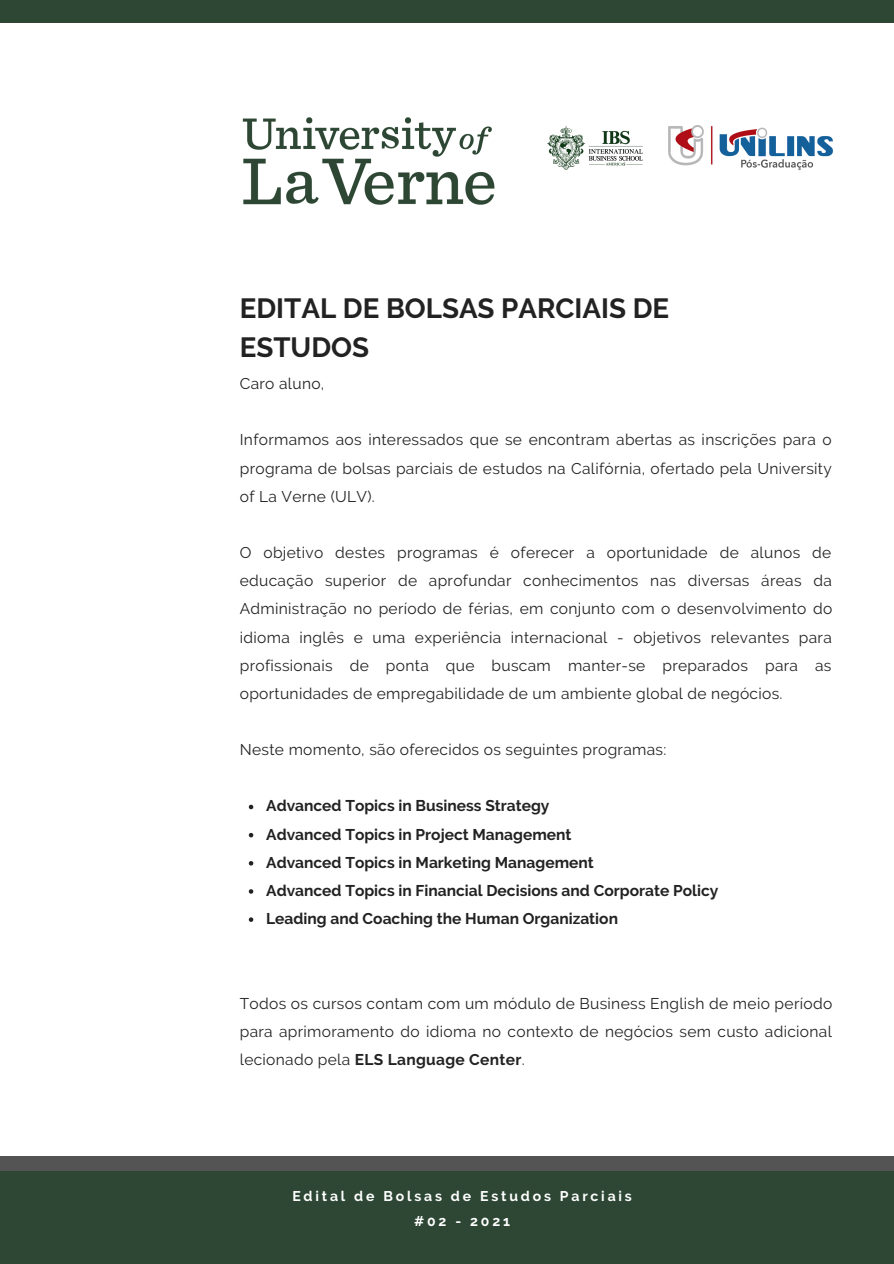
<style>
.page{position:relative;width:894px;height:1264px;background:#fff}
.page>*{position:absolute;margin:0;border:0;box-sizing:border-box;transform-origin:0 0}
.t1{font:700 27.75px/38.7px "Raleway";color:#222}
.t2{font:15.6px/28.2px "Raleway";letter-spacing:.02em;color:#222;text-align:justify}
.t3{font:700 15.6px "Raleway";color:#222}
.t4{font:700 13.95px "Raleway";letter-spacing:.2em;color:#fff}
.s1{font-weight:700}
</style>
<div class="page">
<div style="left:0;top:1156px;width:893px;height:30px;background:#545454"></div>
<div style="left:0;top:1171px;width:893px;height:92px;background:#2d4734"></div>
<div style="left:0;top:0;width:893px;height:22px;background:#2d4734"></div>
<img style="left:242px;top:117px;width:253px;height:88px">
<svg style="left:249px;top:804px;width:4px;height:5px"></svg>
<svg style="left:249px;top:832px;width:4px;height:5px"></svg>
<svg style="left:249px;top:861px;width:4px;height:4px"></svg>
<svg style="left:249px;top:889px;width:4px;height:4px"></svg>
<svg style="left:249px;top:917px;width:4px;height:4px"></svg>
<img style="left:668px;top:126px;width:164px;height:45px">
<img style="left:547px;top:126px;width:96px;height:44px">
<p class="t1" style="left:240px;top:289px;width:431px">EDITAL DE BOLSAS PARCIAIS DE<br>ESTUDOS</p>
<p class="t2" style="left:240px;top:369px;width:86px">Caro aluno,</p>
<p class="t2" style="left:240px;top:426px;width:593px">Informamos aos interessados que se encontram abertas as inscrições para o programa de bolsas parciais de estudos na Califórnia, ofertado pela University of La Verne (ULV).</p>
<p class="t2" style="left:240px;top:538px;width:594px">O objetivo destes programas é oferecer a oportunidade de alunos de educação superior de aprofundar conhecimentos nas diversas áreas da Administração no período de férias, em conjunto com o desenvolvimento do idioma inglês e uma experiência internacional - objetivos relevantes para profissionais de ponta que buscam manter-se preparados para as oportunidades de empregabilidade de um ambiente global de negócios.</p>
<p class="t2" style="left:240px;top:735px;width:428px">Neste momento, são oferecidos os seguintes programas:</p>
<p class="t3" style="left:266px;top:796px;width:285px">Advanced Topics in Business Strategy</p>
<p class="t3" style="left:266px;top:825px;width:307px">Advanced Topics in Project Management</p>
<p class="t3" style="left:266px;top:853px;width:329px">Advanced Topics in Marketing Management</p>
<p class="t3" style="left:266px;top:881px;width:453px">Advanced Topics in Financial Decisions and Corporate Policy</p>
<p class="t3" style="left:266px;top:909px;width:353px">Leading and Coaching the Human Organization</p>
<p class="t2" style="left:240px;top:989px;width:593px">Todos os cursos contam com um módulo de Business English de meio período para aprimoramento do idioma no contexto de negócios sem custo adicional lecionado pela <span class="s1">ELS Language Center</span>.</p>
<p class="t4" style="left:292px;top:1187px;width:341px">Edital de Bolsas de Estudos Parciais</p>
<p class="t4" style="left:414px;top:1212px;width:97px">#02 - 2021</p>
</div>
